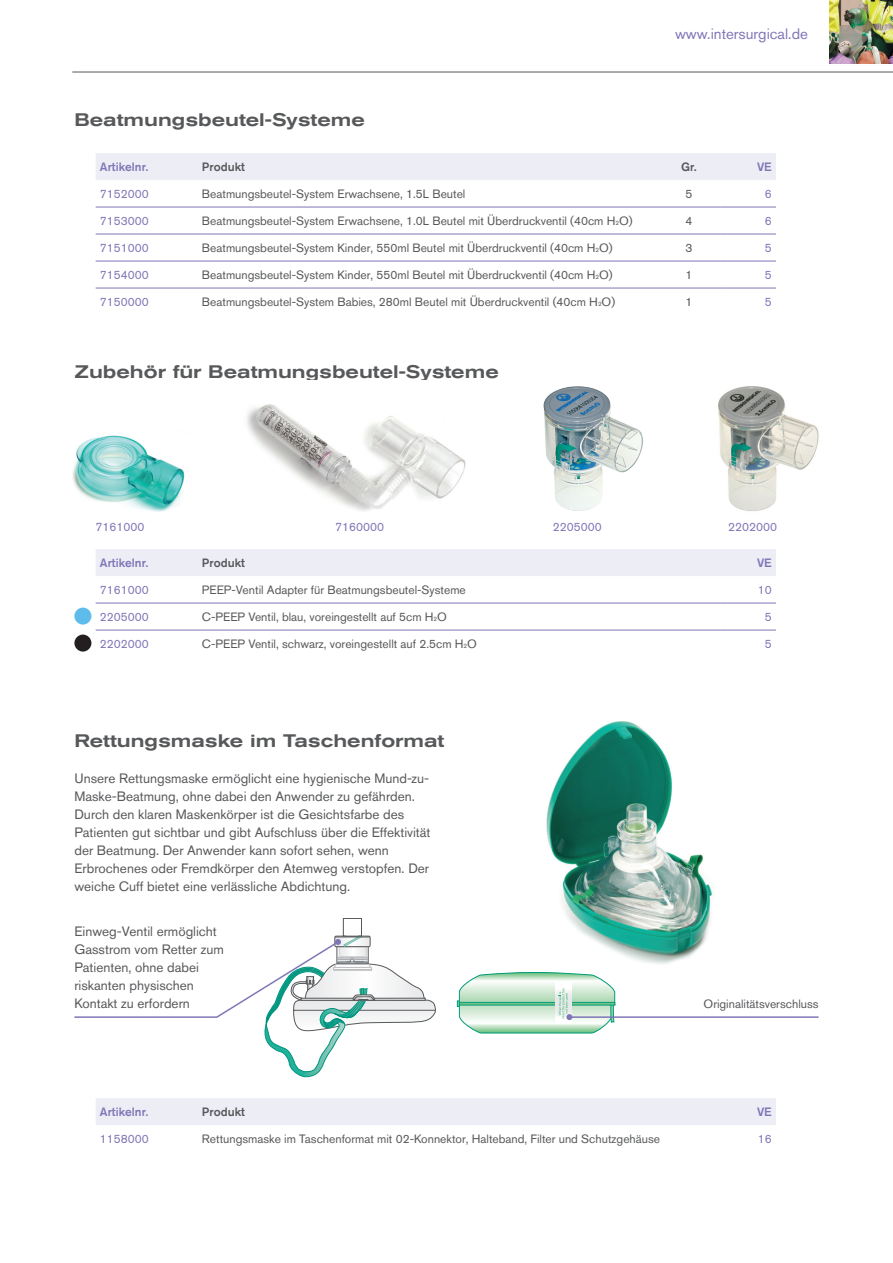
<style>
.page{position:relative;width:893px;height:1263px;background:#fff}
.page>*{position:absolute;margin:0;border:0;box-sizing:border-box;transform-origin:0 0}
.t1{font:500 expanded 18px "Akzidenz Grotesk BQ";color:#57585a}
.t2{font:15px "Akzidenz Grotesk BQ";color:#7f76b7}
.t3{font:13.5px/18px "Akzidenz Grotesk BQ";color:#57585a}
.t4{font:12px "Akzidenz Grotesk BQ";color:#57585a}
.t5{font:12px "Akzidenz Grotesk BQ";color:#7f76b7}
.t6{font:500 12px "Akzidenz Grotesk BQ";color:#7f76b7}
.t7{font:500 12px "Akzidenz Grotesk BQ";color:#57585a}
.s1{font-size:6.3px}
</style>
<div class="page">
<hr style="left:72px;top:72px;width:821px;height:1px;background:#57585a">
<img style="left:829px;top:0;width:64px;height:63px">
<img style="left:456px;top:721px;width:257px;height:286px">
<img style="left:543px;top:386px;width:100px;height:125px">
<img style="left:718px;top:386px;width:101px;height:125px">
<img style="left:246px;top:404px;width:220px;height:107px">
<img style="left:72px;top:435px;width:113px;height:77px">
<div style="left:96px;top:153px;width:680px;height:27px;background:#ededf6"></div>
<hr style="left:96px;top:207px;width:106px;height:1px;background:#7f76b7">
<hr style="left:202px;top:207px;width:455px;height:1px;background:#7f76b7">
<hr style="left:657px;top:207px;width:64px;height:1px;background:#7f76b7">
<hr style="left:721px;top:207px;width:55px;height:1px;background:#7f76b7">
<hr style="left:96px;top:234px;width:106px;height:1px;background:#7f76b7">
<hr style="left:202px;top:234px;width:455px;height:1px;background:#7f76b7">
<hr style="left:657px;top:234px;width:64px;height:1px;background:#7f76b7">
<hr style="left:721px;top:234px;width:55px;height:1px;background:#7f76b7">
<hr style="left:96px;top:261px;width:106px;height:1px;background:#7f76b7">
<hr style="left:202px;top:261px;width:455px;height:1px;background:#7f76b7">
<hr style="left:657px;top:261px;width:64px;height:1px;background:#7f76b7">
<hr style="left:721px;top:261px;width:55px;height:1px;background:#7f76b7">
<hr style="left:96px;top:288px;width:106px;height:1px;background:#7f76b7">
<hr style="left:202px;top:288px;width:455px;height:1px;background:#7f76b7">
<hr style="left:657px;top:288px;width:64px;height:1px;background:#7f76b7">
<hr style="left:721px;top:288px;width:55px;height:1px;background:#7f76b7">
<div style="left:96px;top:549px;width:680px;height:27px;background:#ededf6"></div>
<hr style="left:96px;top:603px;width:106px;height:1px;background:#7f76b7">
<hr style="left:202px;top:603px;width:519px;height:1px;background:#7f76b7">
<hr style="left:721px;top:603px;width:55px;height:1px;background:#7f76b7">
<hr style="left:96px;top:630px;width:106px;height:1px;background:#7f76b7">
<hr style="left:202px;top:630px;width:519px;height:1px;background:#7f76b7">
<hr style="left:721px;top:630px;width:55px;height:1px;background:#7f76b7">
<div style="left:74px;top:607px;width:17px;height:18px;background:#5ebcea;border-radius:50%"></div>
<div style="left:74px;top:634px;width:17px;height:18px;background:#231f20;border-radius:50%"></div>
<div style="left:96px;top:1098px;width:680px;height:27px;background:#ededf6"></div>
<svg style="left:74px;top:918px;width:362px;height:159px"></svg>
<hr style="left:569px;top:1016px;width:250px;height:2px;background:#7f76b7">
<svg style="left:457px;top:972px;width:158px;height:62px"></svg>
<h1 class="t1" style="left:74px;top:109px;width:292px">Beatmungsbeutel-Systeme</h1>
<p class="t2" style="left:675px;top:25px;width:134px">www.intersurgical.de</p>
<p class="t6" style="left:100px;top:159px;width:50px">Artikelnr.</p>
<p class="t7" style="left:202px;top:159px;width:44px">Produkt</p>
<p class="t7" style="left:681px;top:159px;width:17px">Gr.</p>
<p class="t6" style="left:757px;top:159px;width:16px">VE</p>
<p class="t5" style="left:100px;top:187px;width:50px">7152000</p>
<p class="t4" style="left:202px;top:187px;width:265px">Beatmungsbeutel-System Erwachsene, 1.5L Beutel</p>
<p class="t4" style="left:685px;top:187px;width:8px">5</p>
<p class="t5" style="left:765px;top:187px;width:8px">6</p>
<p class="t5" style="left:100px;top:214px;width:50px">7153000</p>
<p class="t4" style="left:202px;top:214px;width:432px">Beatmungsbeutel-System Erwachsene, 1.0L Beutel mit Überdruckventil (40cm H<span class="s1">2</span>O)</p>
<p class="t4" style="left:685px;top:214px;width:8px">4</p>
<p class="t5" style="left:765px;top:214px;width:8px">6</p>
<p class="t5" style="left:100px;top:241px;width:50px">7151000</p>
<p class="t4" style="left:202px;top:241px;width:412px">Beatmungsbeutel-System Kinder, 550ml Beutel mit Überdruckventil (40cm H<span class="s1">2</span>O)</p>
<p class="t4" style="left:685px;top:241px;width:8px">3</p>
<p class="t5" style="left:765px;top:241px;width:8px">5</p>
<p class="t5" style="left:100px;top:268px;width:50px">7154000</p>
<p class="t4" style="left:202px;top:268px;width:412px">Beatmungsbeutel-System Kinder, 550ml Beutel mit Überdruckventil (40cm H<span class="s1">2</span>O)</p>
<p class="t4" style="left:685px;top:268px;width:8px">1</p>
<p class="t5" style="left:765px;top:268px;width:8px">5</p>
<p class="t5" style="left:100px;top:295px;width:50px">7150000</p>
<p class="t4" style="left:202px;top:295px;width:415px">Beatmungsbeutel-System Babies, 280ml Beutel mit Überdruckventil (40cm H<span class="s1">2</span>O)</p>
<p class="t4" style="left:685px;top:295px;width:8px">1</p>
<p class="t5" style="left:765px;top:295px;width:8px">5</p>
<h1 class="t1" style="left:74px;top:361px;width:426px">Zubehör für Beatmungsbeutel-Systeme</h1>
<p class="t5" style="left:96px;top:520px;width:50px">7161000</p>
<p class="t5" style="left:335px;top:520px;width:50px">7160000</p>
<p class="t5" style="left:553px;top:520px;width:50px">2205000</p>
<p class="t5" style="left:728px;top:520px;width:50px">2202000</p>
<p class="t6" style="left:100px;top:555px;width:50px">Artikelnr.</p>
<p class="t7" style="left:202px;top:555px;width:44px">Produkt</p>
<p class="t6" style="left:757px;top:555px;width:16px">VE</p>
<p class="t5" style="left:100px;top:583px;width:50px">7161000</p>
<p class="t4" style="left:202px;top:583px;width:265px">PEEP-Ventil Adapter für Beatmungsbeutel-Systeme</p>
<p class="t5" style="left:758px;top:583px;width:15px">10</p>
<p class="t5" style="left:100px;top:610px;width:50px">2205000</p>
<p class="t4" style="left:202px;top:610px;width:246px">C-PEEP Ventil, blau, voreingestellt auf 5cm H<span class="s1">2</span>O</p>
<p class="t5" style="left:765px;top:610px;width:8px">5</p>
<p class="t5" style="left:100px;top:637px;width:50px">2202000</p>
<p class="t4" style="left:202px;top:637px;width:276px">C-PEEP Ventil, schwarz, voreingestellt auf 2.5cm H<span class="s1">2</span>O</p>
<p class="t5" style="left:765px;top:637px;width:8px">5</p>
<h1 class="t1" style="left:74px;top:730px;width:371px">Rettungsmaske im Taschenformat</h1>
<p class="t3" style="left:74px;top:769px;width:358px">Unsere Rettungsmaske ermöglicht eine hygienische Mund-zu-Maske-Beatmung, ohne dabei den Anwender zu gefährden.<br>Durch den klaren Maskenkörper ist die Gesichtsfarbe des Patienten gut sichtbar und gibt Aufschluss über die Effektivität der Beatmung. Der Anwender kann sofort sehen, wenn Erbrochenes oder Fremdkörper den Atemweg verstopfen. Der weiche Cuff bietet eine verlässliche Abdichtung.</p>
<p class="t3" style="left:74px;top:922px;width:151px">Einweg-Ventil ermöglicht<br>Gasstrom vom Retter zum<br>Patienten, ohne dabei riskanten physischen<br>Kontakt zu erfordern</p>
<p class="t4" style="left:704px;top:997px;width:116px">Originalitätsverschluss</p>
<p class="t6" style="left:100px;top:1104px;width:50px">Artikelnr.</p>
<p class="t7" style="left:202px;top:1104px;width:44px">Produkt</p>
<p class="t6" style="left:757px;top:1104px;width:16px">VE</p>
<p class="t5" style="left:100px;top:1132px;width:50px">1158000</p>
<p class="t4" style="left:202px;top:1132px;width:460px">Rettungsmaske im Taschenformat mit 02-Konnektor, Halteband, Filter und Schutzgehäuse</p>
<p class="t5" style="left:758px;top:1132px;width:15px">16</p>
</div>
